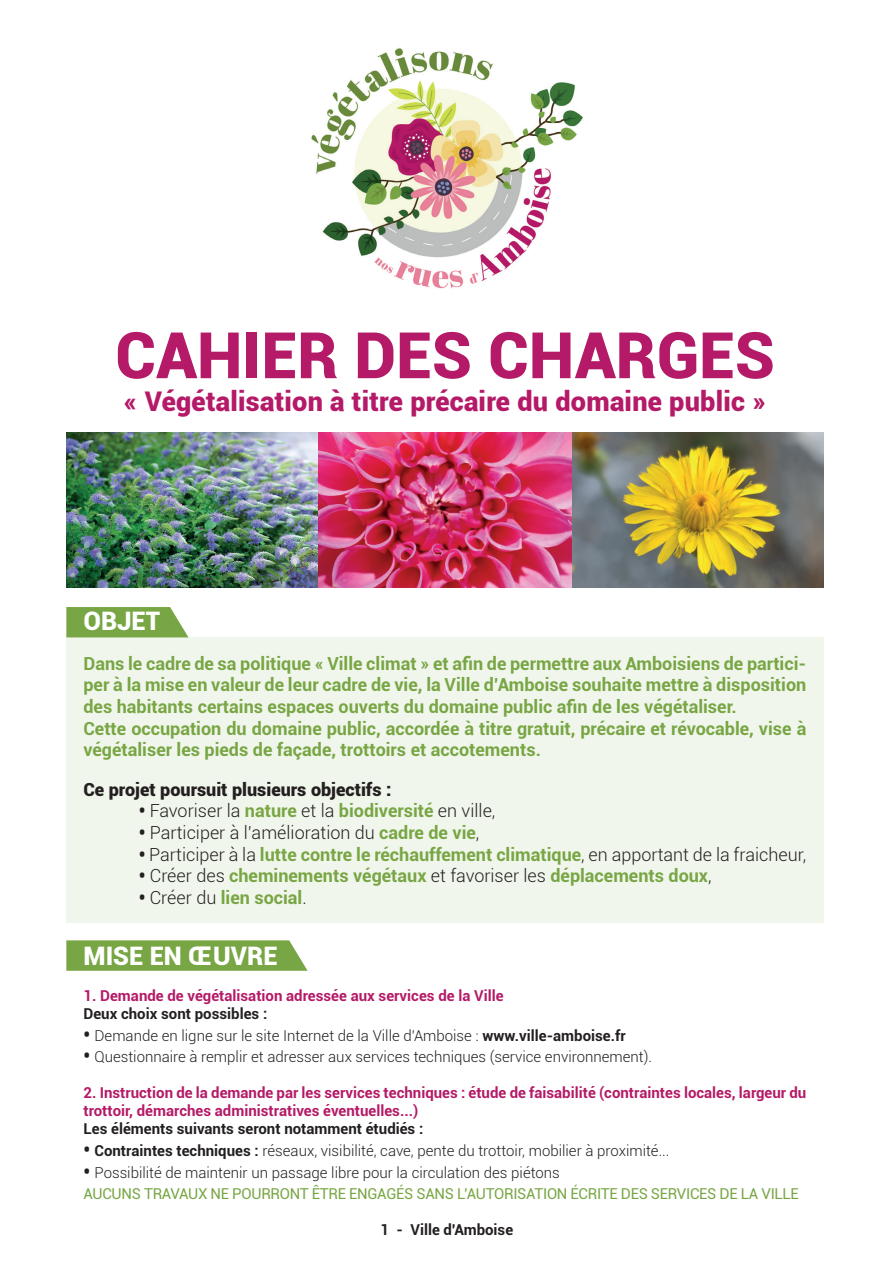
<style>
.page{position:relative;width:893px;height:1263px;background:#fff}
.page>*{position:absolute;margin:0;border:0;box-sizing:border-box;transform-origin:0 0}
.t1{font:900 64.2px "Roboto";color:#b41a67}
.t2{font:900 27.15px "Roboto";letter-spacing:.01em;color:#b41a67}
.t3{font:900 25.5px "Roboto";color:#fff}
.t4{font:700 18px/21.6px "Roboto";color:#78a644}
.t5{font:300 18px "Roboto";color:#231f20}
.t6{font:900 18px "Roboto";color:#231f20}
.t7{font:300 15px "Roboto";color:#231f20}
.t8{font:700 15px/18px "Roboto";color:#b41a67}
.t9{font:15px/21px "Roboto";letter-spacing:-.02em;color:#78a644}
.t10{font:700 15px "Roboto";color:#231f20}
.s1{font-weight:900}
.s2{font-weight:700;color:#78a644}
.s3{font-weight:900;color:#231f20}
.s4{font-weight:300;color:#231f20}
.s5{font-weight:900;font-size:18px}
.s6{font-weight:700}
.s7{font-weight:900;font-size:18px;color:#231f20}
</style>
<div class="page">
<img style="left:311px;top:48px;width:272px;height:241px">
<svg style="left:66px;top:940px;width:242px;height:31px;background:#80ab4f"></svg>
<svg style="left:66px;top:607px;width:122px;height:30px;background:#82ac52"></svg>
<div style="left:66px;top:637px;width:757px;height:286px;background:#f1f6ec"></div>
<img style="left:66px;top:433px;width:757px;height:155px">
<h1 class="t1" style="left:115px;top:310px;width:661px">CAHIER DES CHARGES</h1>
<h2 class="t2" style="left:123px;top:382px;width:644px">« Végétalisation à titre précaire du domaine public »</h2>
<h3 class="t3" style="left:83px;top:603px;width:78px">OBJET</h3>
<p class="t4" style="left:83px;top:652px;width:724px">Dans le cadre de sa politique « Ville climat » et afin de permettre aux Amboisiens de partici&shy;per à la mise en valeur de leur cadre de vie, la Ville d’Amboise souhaite mettre à disposition des habitants certains espaces ouverts du domaine public afin de les végétaliser.<br>Cette occupation du domaine public, accordée à titre gratuit, précaire et révocable, vise à végétaliser les pieds de façade, trottoirs et accotements.</p>
<p class="t6" style="left:83px;top:777px;width:309px">Ce projet poursuit plusieurs objectifs :</p>
<p class="t5" style="left:139px;top:799px;width:358px"><span class="s1">•</span> Favoriser la <span class="s2">nature</span> et la <span class="s2">biodiversité</span> en ville,</p>
<p class="t5" style="left:139px;top:820px;width:342px"><span class="s1">•</span> Participer à l’amélioration du <span class="s2">cadre de vie</span>,</p>
<p class="t5" style="left:139px;top:842px;width:669px"><span class="s1">•</span> Participer à la <span class="s2">lutte contre le réchauffement climatique</span>, en apportant de la fraicheur,</p>
<p class="t4" style="left:139px;top:864px;width:574px"><span class="s3">•</span> <span class="s4">Créer des</span> cheminements végétaux <span class="s4">et favoriser les</span> déplacements doux<span class="s4">,</span></p>
<p class="t4" style="left:139px;top:886px;width:169px"><span class="s3">•</span> <span class="s4">Créer du</span> lien social<span class="s4">.</span></p>
<h3 class="t3" style="left:83px;top:938px;width:196px">MISE EN ŒUVRE</h3>
<p class="t8" style="left:83px;top:986px;width:422px">1. Demande de végétalisation adressée aux services de la Ville</p>
<p class="t10" style="left:83px;top:1003px;width:185px">Deux choix sont possibles :</p>
<p class="t7" style="left:83px;top:1025px;width:544px"><span class="s5">•</span> Demande en ligne sur le site Internet de la Ville d'Amboise : <span class="s6">www.ville-amboise.fr</span></p>
<p class="t7" style="left:83px;top:1046px;width:570px"><span class="s5">•</span> Questionnaire à remplir et adresser aux services techniques (service environnement).</p>
<p class="t8" style="left:83px;top:1083px;width:724px">2. Instruction de la demande par les services techniques : étude de faisabilité (contraintes locales, largeur du trottoir, démarches administratives éventuelles...)</p>
<p class="t10" style="left:83px;top:1118px;width:341px">Les éléments suivants seront notamment étudiés :</p>
<p class="t7" style="left:83px;top:1140px;width:587px"><span class="s5">•</span> <span class="s6">Contraintes techniques :</span> réseaux, visibilité, cave, pente du trottoir, mobilier à proximité...</p>
<p class="t9" style="left:83px;top:1161px;width:717px"><span class="s7">•</span> <span class="s4">Possibilité de maintenir un passage libre pour la circulation des piétons<br></span>AUCUNS TRAVAUX NE POURRONT ÊTRE ENGAGÉS SANS L’AUTORISATION ÉCRITE DES SERVICES DE LA VILLE</p>
<p class="t10" style="left:380px;top:1219px;width:134px">1 - Ville d'Amboise</p>
</div>
